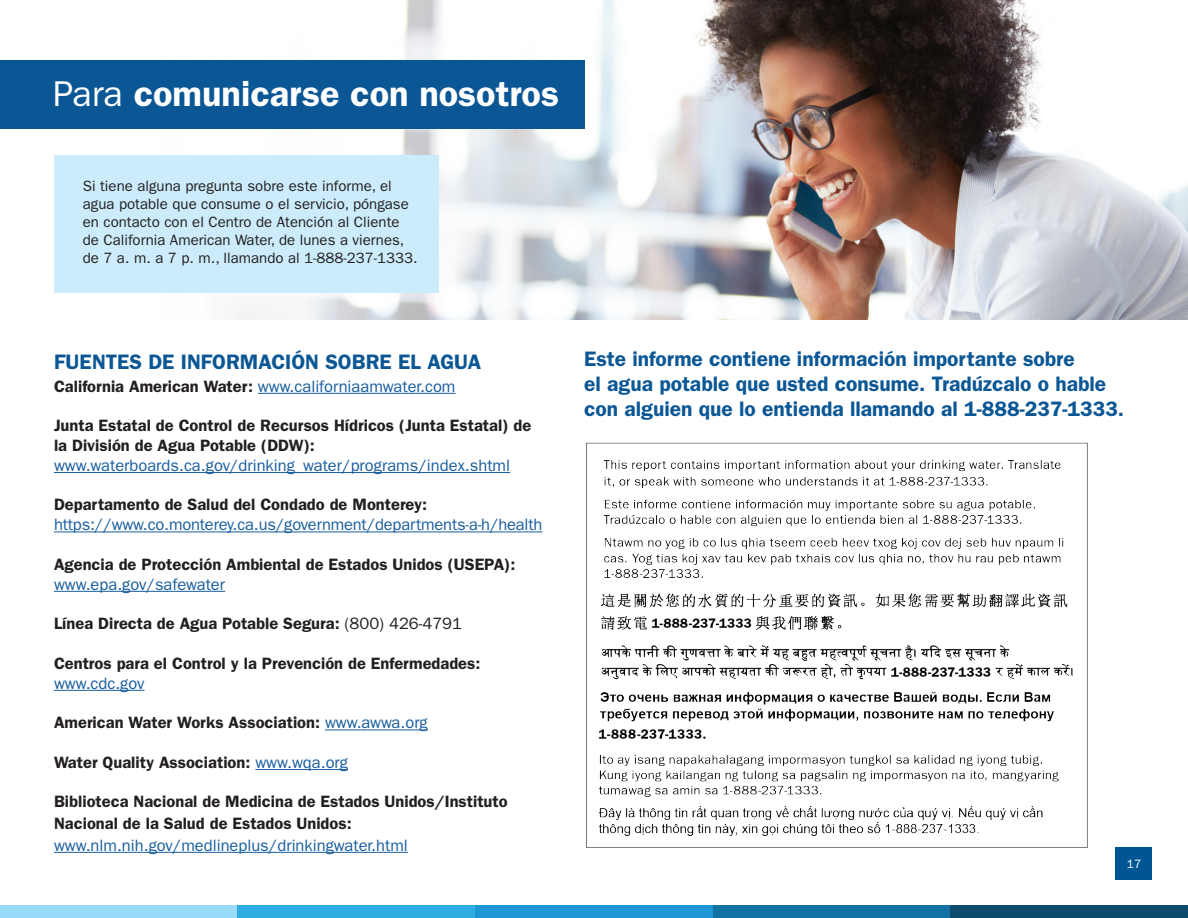
<style>
.page{position:relative;width:1188px;height:918px;background:#fff}
.page>*{position:absolute;margin:0;border:0;box-sizing:border-box;transform-origin:0 0}
.t1{font:600 36px "ITC Franklin Gothic Std";color:#fff}
.t2{font:600 21px/25.2px "ITC Franklin Gothic Std";color:#0b5795}
.t3{font:600 16.5px/19.8px "ITC Franklin Gothic Std";color:#231f20}
.t4{font:16.5px "ITC Franklin Gothic Std";color:#175d9e}
.t5{font:15px/18px "ITC Franklin Gothic Std";color:#231f20}
.t6{font:12.15px "ITC Franklin Gothic Std";color:#fff}
.s1{font-weight:400}
.s2{font-weight:600;color:#231f20}
.s3{font-weight:400;color:#175d9e}
</style>
<div class="page">
<div style="left:0;top:905px;width:238px;height:13px;background:#99dbf8"></div>
<div style="left:238px;top:905px;width:237px;height:13px;background:#2face2"></div>
<div style="left:475px;top:905px;width:238px;height:13px;background:#1e96d3"></div>
<div style="left:713px;top:905px;width:237px;height:13px;background:#1372a4"></div>
<div style="left:950px;top:905px;width:238px;height:13px;background:#0e4b6e"></div>
<img style="left:154px;top:0;width:1034px;height:320px">
<img style="left:586px;top:442px;width:502px;height:406px">
<hr style="left:258px;top:393px;width:198px;height:1px;background:#175d9e">
<hr style="left:54px;top:472px;width:456px;height:1px;background:#175d9e">
<hr style="left:54px;top:532px;width:488px;height:1px;background:#175d9e">
<hr style="left:54px;top:591px;width:171px;height:1px;background:#175d9e">
<hr style="left:54px;top:690px;width:91px;height:1px;background:#175d9e">
<hr style="left:325px;top:730px;width:103px;height:1px;background:#175d9e">
<hr style="left:255px;top:769px;width:93px;height:1px;background:#175d9e">
<hr style="left:54px;top:852px;width:354px;height:1px;background:#175d9e">
<div style="left:1116px;top:848px;width:36px;height:32px;background:#005594"></div>
<div style="left:0;top:60px;width:584px;height:69px;background:#0b5795"></div>
<div style="left:54px;top:156px;width:384px;height:137px;background:#ccecfb"></div>
<h1 class="t1" style="left:53px;top:72px;width:507px"><span class="s1">Para</span> comunicarse con nosotros</h1>
<p class="t5" style="left:83px;top:177px;width:336px">Si tiene alguna pregunta sobre este informe, el agua potable que consume o el servicio, póngase en contacto con el Centro de Atención al Cliente de California American Water, de lunes a viernes, de 7 a. m. a 7 p. m., llamando al 1-888-237-1333.</p>
<p class="t2" style="left:54px;top:349px;width:429px">FUENTES DE INFORMACIÓN SOBRE EL AGUA</p>
<p class="t4" style="left:54px;top:377px;width:403px"><span class="s2">California American Water:</span> www.californiaamwater.com</p>
<p class="t3" style="left:54px;top:416px;width:479px">Junta Estatal de Control de Recursos Hídricos (Junta Estatal) de la División de Agua Potable (DDW):</p>
<p class="t4" style="left:54px;top:456px;width:458px">www.waterboards.ca.gov/drinking_water/programs/index.shtml</p>
<p class="t3" style="left:54px;top:495px;width:375px">Departamento de Salud del Condado de Monterey:</p>
<p class="t4" style="left:54px;top:515px;width:490px">https://www.co.monterey.ca.us/government/departments-a-h/health</p>
<p class="t3" style="left:54px;top:554px;width:463px">Agencia de Protección Ambiental de Estados Unidos (USEPA):</p>
<p class="t4" style="left:54px;top:575px;width:173px">www.epa.gov/safewater</p>
<p class="t3" style="left:54px;top:614px;width:410px">Línea Directa de Agua Potable Segura: <span class="s1">(800) 426-4791</span></p>
<p class="t3" style="left:54px;top:653px;width:428px">Centros para el Control y la Prevención de Enfermedades:</p>
<p class="t4" style="left:54px;top:674px;width:92px">www.cdc.gov</p>
<p class="t3" style="left:54px;top:713px;width:375px">American Water Works Association: <span class="s3">www.awwa.org</span></p>
<p class="t3" style="left:54px;top:752px;width:296px">Water Quality Association: <span class="s3">www.wqa.org</span></p>
<p class="t3" style="left:54px;top:791px;width:455px;line-height:21.6px">Biblioteca Nacional de Medicina de Estados Unidos/Instituto<br>Nacional de la Salud de Estados Unidos:</p>
<p class="t4" style="left:54px;top:836px;width:355px">www.nlm.nih.gov/medlineplus/drinkingwater.html</p>
<p class="t2" style="left:584px;top:346px;width:542px">Este informe contiene información importante sobre<br>el agua potable que usted consume. Tradúzcalo o hable con alguien que lo entienda llamando al 1-888-237-1333.</p>
<p class="t6" style="left:1127px;top:857px;width:16px">17</p>
</div>
